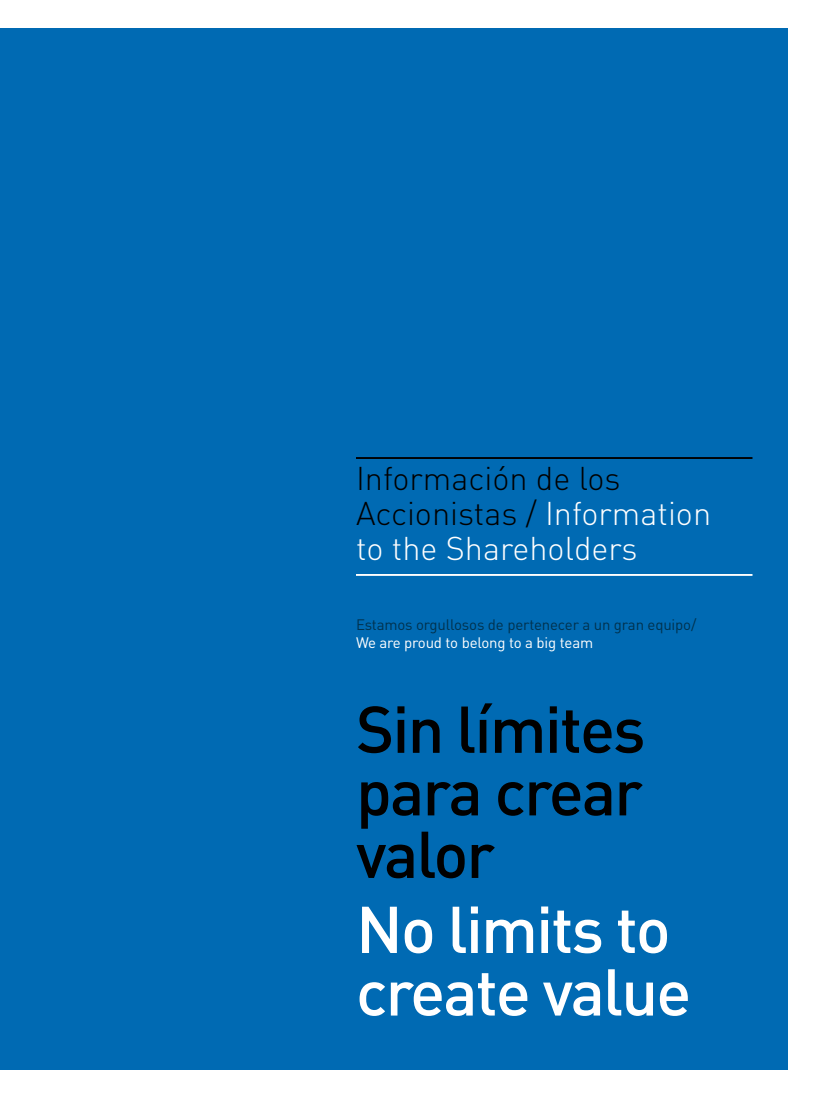
<style>
.page{position:relative;width:815px;height:1098px;background:#fff}
.page>*{position:absolute;margin:0;border:0;box-sizing:border-box;transform-origin:0 0}
.t1{font:500 65px/62.5px "DIN Pro";letter-spacing:-.03em;color:#000;text-align:justify}
.t2{font:500 65px/62.5px "DIN Pro";letter-spacing:-.03em;color:#fff}
.t3{font:300 32.5px/35px "DIN Pro";color:#000}
.t4{font:15px "DIN Pro";letter-spacing:-.01em;color:#00324e}
.t5{font:15px "DIN Pro";letter-spacing:-.01em;color:#fff}
.s1{color:#fff}
</style>
<div class="page">
<div style="left:0;top:28px;width:788px;height:1041px;background:#006ab3"></div>
<hr style="left:356px;top:457px;width:396px;height:2px;background:#000">
<hr style="left:356px;top:574px;width:396px;height:2px;background:#fff">
<p class="t3" style="left:356px;top:459px;width:357px">Información de los<br>Accionistas / <span class="s1">Information to the Shareholders</span></p>
<p class="t4" style="left:356px;top:614px;width:342px">Estamos orgullosos de pertenecer a un gran equipo/</p>
<p class="t5" style="left:356px;top:632px;width:239px">We are proud to belong to a big team</p>
<h1 class="t1" style="left:356px;top:695px;width:291px">Sin límites para crear valor</h1>
<h1 class="t2" style="left:356px;top:895px;width:337px">No limits to create value</h1>
</div>
